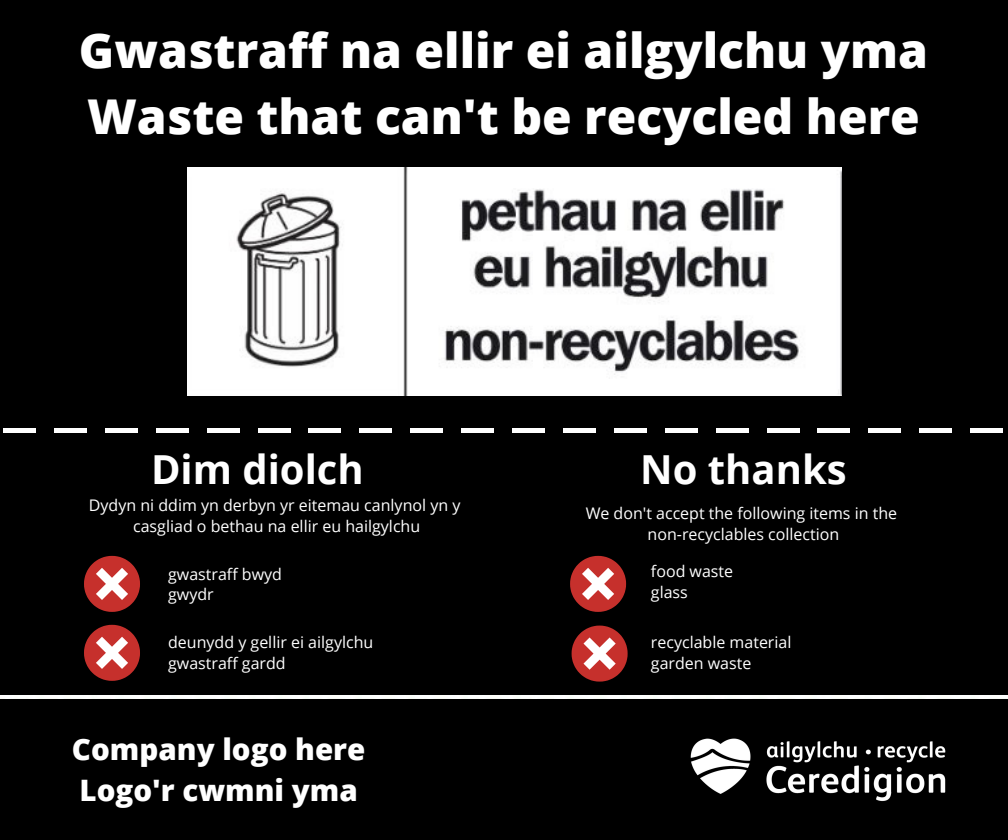
<style>
.page{position:relative;width:1008px;height:840px;background:#000}
.page>*{position:absolute;margin:0;border:0;box-sizing:border-box;transform-origin:0 0}
.t1{font:72px "Open Sans";color:#fff}
.t2{font:800 48px "Open Sans";color:#fff}
.t3{font:700 40px "Open Sans";color:#fff}
.t4{font:800 29.6px "Open Sans";color:#fff}
.t5{font:16px "Open Sans";color:#fff}
</style>
<div class="page">
<img style="left:690px;top:738px;width:256px;height:63px">
<svg style="left:84px;top:556px;width:56px;height:56px"></svg>
<svg style="left:84px;top:625px;width:56px;height:56px"></svg>
<svg style="left:570px;top:556px;width:56px;height:56px"></svg>
<svg style="left:572px;top:626px;width:56px;height:56px"></svg>
<img style="left:187px;top:168px;width:654px;height:228px">
<hr style="left:0;top:696px;width:1008px;height:3px;background:#fdfefc">
<p class="t2" style="left:79px;top:17px;width:851px">Gwastraff na ellir ei ailgylchu yma</p>
<p class="t2" style="left:87px;top:83px;width:834px">Waste that can't be recycled here</p>
<p class="t1" style="left:3px;top:345px;width:1001px">_ _ _ _ _ _ _ _ _ _ _ _ _ _ _ _ _ _ _ _</p>
<p class="t3" style="left:151px;top:442px;width:214px">Dim diolch</p>
<p class="t3" style="left:640px;top:442px;width:208px">No thanks</p>
<p class="t5" style="left:89px;top:494px;width:373px">Dydyn ni ddim yn derbyn yr eitemau canlynol yn y</p>
<p class="t5" style="left:133px;top:515px;width:289px">casgliad o bethau na ellir eu hailgylchu</p>
<p class="t5" style="left:168px;top:562px;width:115px">gwastraff bwyd</p>
<p class="t5" style="left:168px;top:583px;width:47px">gwydr</p>
<p class="t5" style="left:168px;top:631px;width:207px">deunydd y gellir ei ailgylchu</p>
<p class="t5" style="left:168px;top:652px;width:119px">gwastraff gardd</p>
<p class="t4" style="left:72px;top:728px;width:295px">Company logo here</p>
<p class="t4" style="left:80px;top:769px;width:280px">Logo'r cwmni yma</p>
<p class="t5" style="left:586px;top:502px;width:313px">We don't accept the following items in the</p>
<p class="t5" style="left:648px;top:523px;width:193px">non-recyclables collection</p>
<p class="t5" style="left:651px;top:560px;width:84px">food waste</p>
<p class="t5" style="left:651px;top:581px;width:38px">glass</p>
<p class="t5" style="left:651px;top:631px;width:142px">recyclable material</p>
<p class="t5" style="left:651px;top:652px;width:102px">garden waste</p>
</div>
